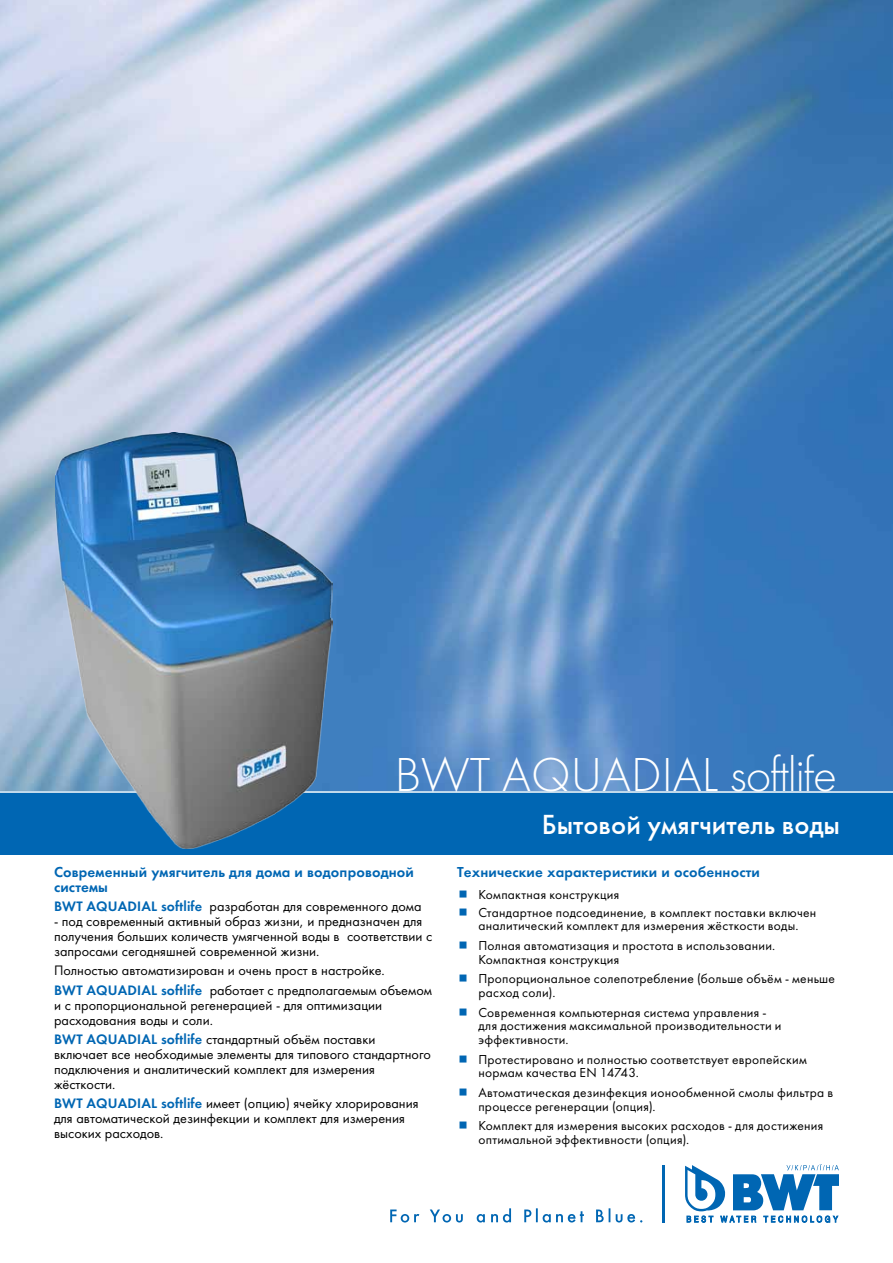
<style>
.page{position:relative;width:893px;height:1263px;background:#fff}
.page>*{position:absolute;margin:0;border:0;box-sizing:border-box;transform-origin:0 0}
.t1{font:49.5px "Futura Light C";color:#fff}
.t2{font:28.5px "Futura Medium C";color:#fff}
.t3{font:15px/15px "Futura Demi";letter-spacing:.01em;color:#0066b3}
.t4{font:14.25px/15px "Futura Book C";color:#000}
.t5{font:13.5px/13.5px "Futura Book C";letter-spacing:.02em;color:#000}
.s1{font-family:"Futura Demi";color:#0066b3}
</style>
<div class="page">
<img style="left:0;top:0;width:893px;height:791px">
<div style="left:0;top:791px;width:893px;height:64px;background:#0066b3"></div>
<hr style="left:0;top:791px;width:893px;height:2px;background:#fff">
<img style="left:56px;top:432px;width:276px;height:417px">
<hr style="left:662px;top:1165px;width:3px;height:57px;background:#0066b3">
<svg style="left:390px;top:1208px;width:252px;height:14px"></svg>
<svg style="left:685px;top:1164px;width:154px;height:58px"></svg>
<h1 class="t1" style="left:395px;top:749px;width:444px">BWT AQUADIAL softlife</h1>
<p class="t3" style="left:54px;top:864px;width:361px">Современный умягчитель для дома и водопроводной системы</p>
<p class="t4" style="left:54px;top:899px;width:369px"><span class="s1">BWT AQUADIAL softlife</span> разработан для современного дома</p>
<p class="t4" style="left:54px;top:914px;width:380px">- под современный активный образ жизни, и предназначен для получения больших количеств умягченной воды в соответствии с запросами сегодняшней современной жизни.</p>
<p class="t4" style="left:54px;top:961px;width:380px;line-height:19.2px">Полностью автоматизирован и очень прост в настройке.<br><span class="s1">BWT AQUADIAL softlife</span> работает с предполагаемым объемом</p>
<p class="t4" style="left:54px;top:998px;width:330px">и с пропорциональной регенерацией - для оптимизации расходования воды и соли.</p>
<p class="t4" style="left:54px;top:1032px;width:379px"><span class="s1">BWT AQUADIAL softlife</span> стандартный объём поставки включает все необходимые элементы для типового стандартного подключения и аналитический комплект для измерения жёсткости.</p>
<p class="t4" style="left:54px;top:1096px;width:366px"><span class="s1">BWT AQUADIAL softlife</span> имеет (опцию) ячейку хлорирования для автоматической дезинфекции и комплект для измерения высоких расходов.</p>
<h2 class="t2" style="left:542px;top:808px;width:300px">Бытовой умягчитель воды</h2>
<p class="t3" style="left:457px;top:864px;width:304px">Технические характеристики и особенности</p>
<p class="t5" style="left:478px;top:886px;width:339px;line-height:17.7px">Компактная конструкция<br>Стандартное подсоединение, в комплект поставки включен</p>
<p class="t5" style="left:478px;top:916px;width:322px;line-height:19.8px">аналитический комплект для измерения жёсткости воды.<br>Полная автоматизация и простота в использовании.</p>
<p class="t5" style="left:478px;top:949px;width:358px;line-height:19.8px">Компактная конструкция<br>Пропорциональное солепотребление (больше объём - меньше</p>
<p class="t5" style="left:478px;top:983px;width:290px;line-height:19.8px">расход соли).<br>Современная компьютерная система управления -</p>
<p class="t5" style="left:478px;top:1019px;width:305px">для достижения максимальной производительности и эффективности.</p>
<p class="t5" style="left:478px;top:1053px;width:330px">Протестировано и полностью соответствует европейским нормам качества EN 14743.</p>
<p class="t5" style="left:478px;top:1086px;width:356px">Автоматическая дезинфекция ионообменной смолы фильтра в процессе регенерации (опция).</p>
<p class="t5" style="left:478px;top:1119px;width:346px">Комплект для измерения высоких расходов - для достижения оптимальной эффективности (опция).</p>
</div>
